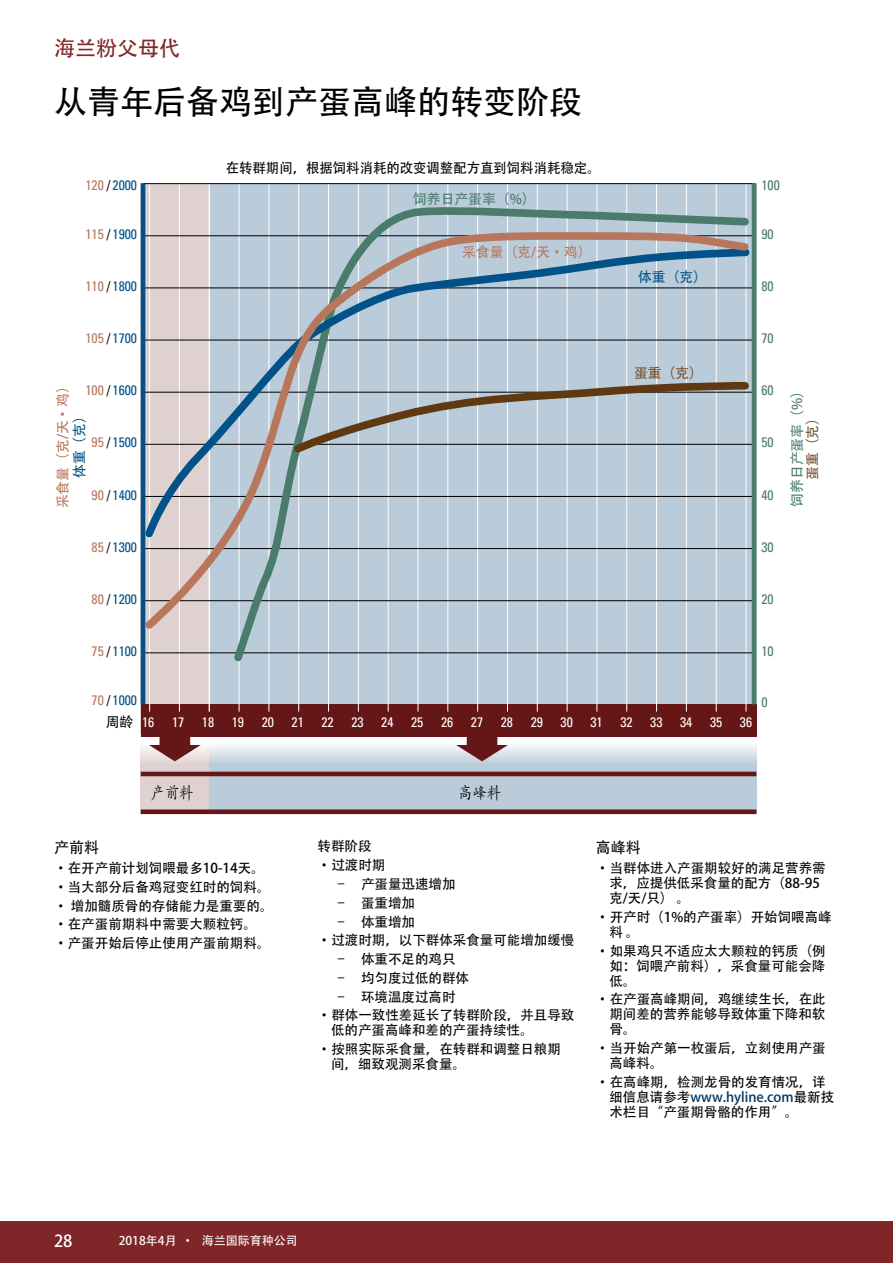
<style>
.page{position:relative;width:893px;height:1263px;background:#fff}
.page>*{position:absolute;margin:0;border:0;box-sizing:border-box;transform-origin:0 0}
.t1{font:33px "Adobe Heiti Std";color:#000}
.t2{font:21px "Adobe Heiti Std";color:#7f2629}
.t3{font:16.8px "Adobe Kaiti Std";color:#000;scale:.84 1}
.t4{font:16.5px "Adobe Heiti Std";color:#fff}
.t5{font:15px "Adobe Heiti Std";color:#000}
.t6{font:condensed 13.8px "Univers LT Std";color:#005288}
.t7{font:condensed 13.8px "Univers LT Std";color:#fff}
.t8{font:13.8px "Adobe Heiti Std";color:#000}
.t9{font:condensed 13.8px "Univers LT Std";color:#497c6b}
.t10{font:13.8px "Adobe Heiti Std";color:#b8775d}
.t11{font:13.8px "Adobe Heiti Std";color:#497c6b}
.t12{font:13.8px "Adobe Heiti Std";color:#005288}
.t13{font:13.8px "Adobe Heiti Std";color:#754d29}
.t14{font:13.5px/15px "Adobe Heiti Std";color:#000}
.t15{font:12px "Adobe Heiti Std";color:#fff}
.s1{color:#b8775d}
.s2{color:#000}
.s3{color:#003764}
</style>
<div class="page">
<div style="left:0;top:1221px;width:893px;height:42px;background:#7f2629"></div>
<div style="left:141px;top:184px;width:69px;height:630px;background:#e0d1d1"></div>
<div style="left:209px;top:184px;width:547px;height:630px;background:#bacbda"></div>
<svg style="left:140px;top:735px;width:617px;height:30px"></svg>
<div style="left:141px;top:704px;width:615px;height:33px;background:#651718"></div>
<div style="left:160px;top:730px;width:30px;height:19px;background:#651718"></div>
<svg style="left:149px;top:745px;width:52px;height:16px"></svg>
<div style="left:467px;top:730px;width:30px;height:19px;background:#651718"></div>
<svg style="left:456px;top:745px;width:52px;height:16px"></svg>
<hr style="left:141px;top:772px;width:615px;height:4px;background:#651718">
<div style="left:141px;top:809px;width:615px;height:5px;background:#651718"></div>
<hr style="left:149px;top:184px;width:1px;height:528px;background:#fff">
<hr style="left:179px;top:184px;width:1px;height:528px;background:#fff">
<hr style="left:209px;top:184px;width:1px;height:528px;background:#fff">
<hr style="left:239px;top:184px;width:1px;height:528px;background:#fff">
<hr style="left:269px;top:184px;width:1px;height:528px;background:#fff">
<hr style="left:298px;top:184px;width:1px;height:528px;background:#fff">
<hr style="left:328px;top:184px;width:1px;height:528px;background:#fff">
<hr style="left:358px;top:184px;width:1px;height:528px;background:#fff">
<hr style="left:388px;top:184px;width:1px;height:528px;background:#fff">
<hr style="left:418px;top:184px;width:1px;height:528px;background:#fff">
<hr style="left:448px;top:184px;width:1px;height:528px;background:#fff">
<hr style="left:477px;top:184px;width:1px;height:528px;background:#fff">
<hr style="left:507px;top:184px;width:1px;height:528px;background:#fff">
<hr style="left:537px;top:184px;width:1px;height:528px;background:#fff">
<hr style="left:567px;top:184px;width:1px;height:528px;background:#fff">
<hr style="left:597px;top:184px;width:1px;height:528px;background:#fff">
<hr style="left:626px;top:184px;width:1px;height:528px;background:#fff">
<hr style="left:656px;top:184px;width:1px;height:528px;background:#fff">
<hr style="left:686px;top:184px;width:1px;height:528px;background:#fff">
<hr style="left:716px;top:184px;width:1px;height:528px;background:#fff">
<hr style="left:746px;top:184px;width:1px;height:528px;background:#fff">
<hr style="left:143px;top:652px;width:612px;height:1px;background:#000">
<hr style="left:143px;top:183px;width:612px;height:1px;background:#000">
<hr style="left:141px;top:183px;width:4px;height:521px;background:#005288">
<hr style="left:752px;top:183px;width:4px;height:521px;background:#497c6b">
<svg style="left:230px;top:200px;width:522px;height:465px"></svg>
<svg style="left:145px;top:226px;width:607px;height:407px"></svg>
<h2 class="t2" style="left:54px;top:36px;width:127px">海兰粉父母代</h2>
<h1 class="t1" style="left:54px;top:82px;width:529px">从青年后备鸡到产蛋高峰的转变阶段</h1>
<p class="t8" style="left:226px;top:159px;width:376px">在转群期间，根据饲料消耗的改变调整配方直到饲料消耗稳定。</p>
<p class="t6" style="left:85px;top:176px;width:53px"><span class="s1">120</span> <span class="s2">/</span>2000</p>
<p class="t11" style="left:413px;top:190px;width:124px">饲养日产蛋率（%）</p>
<p class="t9" style="left:761px;top:176px;width:20px">100</p>
<p class="t6" style="left:85px;top:225px;width:53px"><span class="s1">115</span> <span class="s2">/</span>1900</p>
<p class="t9" style="left:761px;top:225px;width:14px">90</p>
<p class="t10" style="left:462px;top:244px;width:131px">采食量（克/天·鸡）</p>
<p class="t6" style="left:85px;top:277px;width:53px"><span class="s1">110</span> <span class="s2">/</span>1800</p>
<p class="t12" style="left:638px;top:269px;width:70px">体重（克）</p>
<p class="t9" style="left:761px;top:277px;width:14px">80</p>
<p class="t6" style="left:85px;top:329px;width:53px"><span class="s1">105</span> <span class="s2">/</span>1700</p>
<p class="t9" style="left:761px;top:329px;width:14px">70</p>
<p class="t13" style="left:634px;top:364px;width:70px">蛋重（克）</p>
<p class="t6" style="left:85px;top:382px;width:53px"><span class="s1">100</span> <span class="s2">/</span>1600</p>
<p class="t10" style="left:54px;top:508px;width:131px;rotate:-90deg">采食量（克/天·鸡）</p>
<p class="t12" style="left:71px;top:478px;width:70px;rotate:-90deg">体重（克）</p>
<p class="t6" style="left:92px;top:434px;width:47px"><span class="s1">95</span> <span class="s2">/</span>1500</p>
<p class="t6" style="left:92px;top:486px;width:47px"><span class="s1">90</span> <span class="s2">/</span>1400</p>
<p class="t9" style="left:761px;top:382px;width:14px">60</p>
<p class="t9" style="left:761px;top:434px;width:14px">50</p>
<p class="t9" style="left:761px;top:486px;width:14px">40</p>
<p class="t11" style="left:789px;top:507px;width:124px;rotate:-90deg">饲养日产蛋率（%）</p>
<p class="t13" style="left:804px;top:480px;width:70px;rotate:-90deg">蛋重（克）</p>
<p class="t6" style="left:92px;top:538px;width:47px"><span class="s1">85</span> <span class="s2">/</span>1300</p>
<p class="t9" style="left:761px;top:538px;width:14px">30</p>
<p class="t6" style="left:92px;top:590px;width:47px"><span class="s1">80</span> <span class="s2">/</span>1200</p>
<p class="t9" style="left:761px;top:590px;width:14px">20</p>
<p class="t6" style="left:92px;top:642px;width:47px"><span class="s1">75</span> <span class="s2">/</span>1100</p>
<p class="t9" style="left:761px;top:642px;width:14px">10</p>
<p class="t6" style="left:92px;top:691px;width:47px"><span class="s1">70</span> <span class="s2">/</span>1000</p>
<p class="t8" style="left:106px;top:714px;width:29px">周龄</p>
<p class="t7" style="left:142px;top:713px;width:14px">16</p>
<p class="t7" style="left:172px;top:713px;width:14px">17</p>
<p class="t7" style="left:202px;top:713px;width:14px">18</p>
<p class="t7" style="left:232px;top:713px;width:14px">19</p>
<p class="t7" style="left:262px;top:713px;width:14px">20</p>
<p class="t7" style="left:292px;top:713px;width:14px">21</p>
<p class="t7" style="left:321px;top:713px;width:14px">22</p>
<p class="t7" style="left:351px;top:713px;width:14px">23</p>
<p class="t7" style="left:381px;top:713px;width:14px">24</p>
<p class="t7" style="left:411px;top:713px;width:14px">25</p>
<p class="t7" style="left:441px;top:713px;width:14px">26</p>
<p class="t7" style="left:471px;top:713px;width:14px">27</p>
<p class="t7" style="left:501px;top:713px;width:14px">28</p>
<p class="t7" style="left:531px;top:713px;width:14px">29</p>
<p class="t7" style="left:561px;top:713px;width:14px">30</p>
<p class="t7" style="left:590px;top:713px;width:14px">31</p>
<p class="t7" style="left:620px;top:713px;width:14px">32</p>
<p class="t7" style="left:650px;top:713px;width:14px">33</p>
<p class="t7" style="left:680px;top:713px;width:14px">34</p>
<p class="t7" style="left:710px;top:713px;width:14px">35</p>
<p class="t7" style="left:740px;top:713px;width:14px">36</p>
<p class="t9" style="left:761px;top:693px;width:8px">0</p>
<p class="t3" style="left:151px;top:782px;width:52px">产前料</p>
<p class="t3" style="left:458px;top:782px;width:52px">高峰料</p>
<p class="t5" style="left:54px;top:838px;width:46px">产前料</p>
<p class="t14" style="left:54px;top:861px;width:212px">• 在开产前计划饲喂最多10-14天。</p>
<p class="t14" style="left:54px;top:880px;width:218px">• 当大部分后备鸡冠变红时的饲料。</p>
<p class="t14" style="left:54px;top:898px;width:221px">• 增加髓质骨的存储能力是重要的。</p>
<p class="t14" style="left:54px;top:917px;width:204px">• 在产蛋前期料中需要大颗粒钙。</p>
<p class="t14" style="left:54px;top:936px;width:218px">• 产蛋开始后停止使用产蛋前期料。</p>
<p class="t14" style="left:318px;top:839px;width:55px">转群阶段</p>
<p class="t14" style="left:318px;top:858px;width:69px">• 过渡时期</p>
<p class="t14" style="left:334px;top:877px;width:123px">– 产蛋量迅速增加</p>
<p class="t14" style="left:334px;top:896px;width:82px">– 蛋重增加</p>
<p class="t14" style="left:334px;top:914px;width:82px">– 体重增加</p>
<p class="t14" style="left:318px;top:933px;width:258px">• 过渡时期，以下群体采食量可能增加缓慢</p>
<p class="t14" style="left:334px;top:952px;width:123px">– 体重不足的鸡只</p>
<p class="t14" style="left:334px;top:971px;width:136px">– 均匀度过低的群体</p>
<p class="t14" style="left:334px;top:989px;width:123px">– 环境温度过高时</p>
<p class="t14" style="left:331px;top:1008px;width:245px;text-indent:-14px">• 群体一致性差延长了转群阶段，并且导致低的产蛋高峰和差的产蛋持续性。</p>
<p class="t14" style="left:331px;top:1042px;width:231px;text-indent:-14px">• 按照实际采食量，在转群和调整日粮期间，细致观测采食量。</p>
<p class="t5" style="left:596px;top:838px;width:46px">高峰料</p>
<p class="t14" style="left:609px;top:861px;width:218px;text-indent:-14px">• 当群体进入产蛋期较好的满足营养需求，应提供低采食量的配方（88-95克/天/只）。</p>
<p class="t14" style="left:609px;top:910px;width:224px;text-indent:-14px">• 开产时（1%的产蛋率）开始饲喂高峰料。</p>
<p class="t14" style="left:609px;top:943px;width:218px;text-align:justify;text-indent:-14px">• 如果鸡只不适应太大颗粒的钙质（例如：饲喂产前料），采食量可能会降低。</p>
<p class="t14" style="left:609px;top:992px;width:218px;text-align:justify;text-indent:-14px">• 在产蛋高峰期间，鸡继续生长，在此期间差的营养能够导致体重下降和软骨。</p>
<p class="t14" style="left:609px;top:1041px;width:218px;text-indent:-14px">• 当开始产第一枚蛋后，立刻使用产蛋高峰料。</p>
<p class="t14" style="left:609px;top:1075px;width:226px;text-indent:-14px">• 在高峰期，检测龙骨的发育情况，详细信息请参考<span class="s3">www.hyline.com</span>最新技术栏目“产蛋期骨骼的作用”。</p>
<p class="t4" style="left:54px;top:1231px;width:20px">28</p>
<p class="t15" style="left:119px;top:1233px;width:181px">2018年4月 • 海兰国际育种公司</p>
</div>
